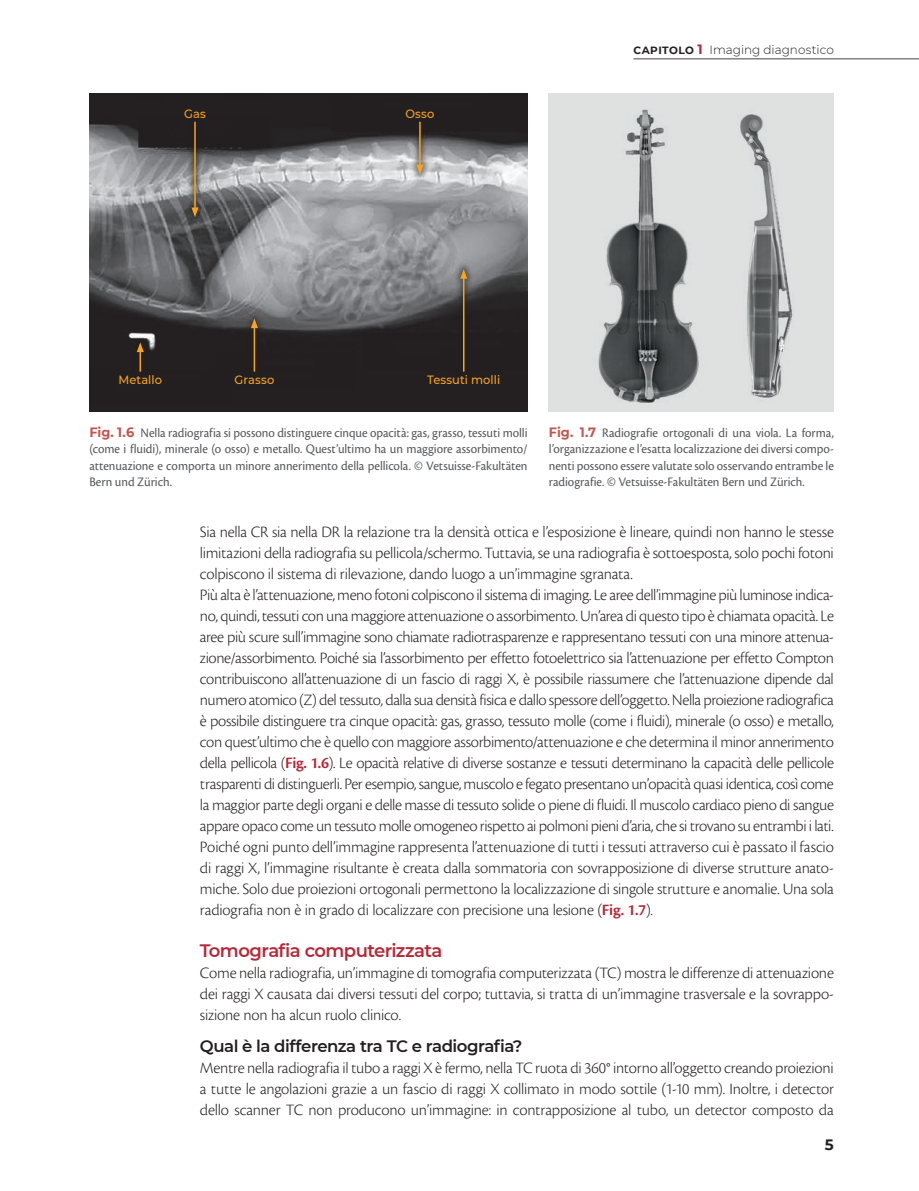
<style>
.page{position:relative;width:919px;height:1191px;background:#fff}
.page>*{position:absolute;margin:0;border:0;box-sizing:border-box;transform-origin:0 0}
.Title_2{font:600 18px "Montserrat";letter-spacing:-.035em;color:#b72837}
.Testo{font:300 16.5px/21px "Cronos Pro";letter-spacing:-.015em;color:#231f20;text-align:justify}
.Title_3{font:600 16.5px "Montserrat";letter-spacing:-.03em;color:#231f20}
.t1{font:700 15px "Montserrat";color:#231f20}
.Dida{font:13.5px/16.5px "Cronos Pro";letter-spacing:-.005em;color:#57585a;text-align:justify;scale:.95 1}
.figura_lettera{font:500 12px "Montserrat";letter-spacing:.01em;color:#f9a51b;scale:.95 1}
.t2{font:300 12px "Montserrat";color:#231f20}
.s1{font-weight:700;font-size:10.5px}
.s2{font-weight:700;font-size:13.5px;color:#b72837}
.s3{font-family:"Montserrat";font-weight:700;color:#c3564f}
.s4{font-weight:600;color:#b72837}
</style>
<div class="page">
<hr style="left:633px;top:58px;width:285px;height:1px;background:#57585a">
<img style="left:89px;top:93px;width:438px;height:318px">
<img style="left:549px;top:93px;width:284px;height:318px">
<div style="left:453px;top:262px;width:21px;height:117px;background:#231f20;opacity:.5"></div>
<hr style="left:463px;top:276px;width:1px;height:96px;background:#f9a51b">
<svg style="left:460px;top:269px;width:7px;height:10px"></svg>
<div style="left:244px;top:311px;width:21px;height:68px;background:#231f20;opacity:.5"></div>
<hr style="left:253px;top:326px;width:2px;height:46px;background:#f9a51b">
<svg style="left:251px;top:318px;width:7px;height:10px"></svg>
<div style="left:184px;top:114px;width:22px;height:110px;background:#231f20;opacity:.5"></div>
<hr style="left:194px;top:122px;width:2px;height:88px;background:#f9a51b">
<svg style="left:191px;top:207px;width:7px;height:10px"></svg>
<div style="left:409px;top:114px;width:22px;height:68px;background:#231f20;opacity:.5"></div>
<hr style="left:419px;top:122px;width:1px;height:45px;background:#f9a51b">
<svg style="left:416px;top:165px;width:7px;height:9px"></svg>
<div style="left:129px;top:335px;width:22px;height:44px;background:#231f20"></div>
<hr style="left:139px;top:350px;width:2px;height:22px;background:#f9a51b">
<svg style="left:137px;top:342px;width:7px;height:10px"></svg>
<p class="figura_lettera" style="left:184px;top:105px;width:24px">Gas</p>
<p class="figura_lettera" style="left:405px;top:105px;width:32px">Osso</p>
<p class="figura_lettera" style="left:118px;top:371px;width:47px">Metallo</p>
<p class="figura_lettera" style="left:234px;top:371px;width:43px">Grasso</p>
<p class="figura_lettera" style="left:427px;top:371px;width:78px">Tessuti molli</p>
<p class="t2" style="left:633px;top:42px;width:202px"><span class="s1">CAPITOLO</span> <span class="s2">1</span> Imaging diagnostico</p>
<p class="Dida" style="left:89px;top:424px;width:463px"><span class="s3">Fig. 1.6</span> Nella radiografia si possono distinguere cinque opacità: gas, grasso, tessuti molli (come i fluidi), minerale (o osso) e metallo. Quest’ultimo ha un maggiore assorbimento/ attenuazione e comporta un minore annerimento della pellicola. © Vetsuisse-Fakultäten Bern und Zürich.</p>
<p class="Dida" style="left:549px;top:424px;width:301px"><span class="s3">Fig. 1.7</span> Radiografie ortogonali di una viola. La forma, l’organizzazione e l’esatta localizzazione dei diversi compo&shy;nenti possono essere valutate solo osservando entrambe le radiografie. © Vetsuisse-Fakultäten Bern und Zürich.</p>
<p class="Testo" style="left:200px;top:521px;width:635px">Sia nella CR sia nella DR la relazione tra la densità ottica e l’esposizione è lineare, quindi non hanno le stesse limitazioni della radiografia su pellicola/schermo. Tuttavia, se una radiografia è sottoesposta, solo pochi fotoni colpiscono il sistema di rilevazione, dando luogo a un’immagine sgranata.</p>
<p class="Testo" style="left:200px;top:584px;width:635px">Più alta è l’attenuazione, meno fotoni colpiscono il sistema di imaging. Le aree dell’immagine più luminose indica&shy;no, quindi, tessuti con una maggiore attenuazione o assorbimento. Un’area di questo tipo è chiamata opacità. Le aree più scure sull’immagine sono chiamate radiotrasparenze e rappresentano tessuti con una minore attenua&shy;zione/assorbimento. Poiché sia l’assorbimento per effetto fotoelettrico sia l’attenuazione per effetto Compton contribuiscono all’attenuazione di un fascio di raggi X, è possibile riassumere che l’attenuazione dipende dal numero atomico (Z) del tessuto, dalla sua densità fisica e dallo spessore dell’oggetto. Nella proiezione radiografica è possibile distinguere tra cinque opacità: gas, grasso, tessuto molle (come i fluidi), minerale (o osso) e metallo, con quest’ultimo che è quello con maggiore assorbimento/attenuazione e che determina il minor annerimento della pellicola (<span class="s4">Fig. 1.6</span>). Le opacità relative di diverse sostanze e tessuti determinano la capacità delle pellicole trasparenti di distinguerli. Per esempio, sangue, muscolo e fegato presentano un’opacità quasi identica, così come la maggior parte degli organi e delle masse di tessuto solide o piene di fluidi. Il muscolo cardiaco pieno di sangue appare opaco come un tessuto molle omogeneo rispetto ai polmoni pieni d’aria, che si trovano su entrambi i lati.</p>
<p class="Testo" style="left:200px;top:836px;width:635px">Poiché ogni punto dell’immagine rappresenta l’attenuazione di tutti i tessuti attraverso cui è passato il fascio di raggi X, l’immagine risultante è creata dalla sommatoria con sovrapposizione di diverse strutture anato&shy;miche. Solo due proiezioni ortogonali permettono la localizzazione di singole strutture e anomalie. Una sola radiografia non è in grado di localizzare con precisione una lesione (<span class="s4">Fig. 1.7</span>).</p>
<p class="Title_2" style="left:200px;top:938px;width:244px">Tomografia computerizzata</p>
<p class="Testo" style="left:200px;top:962px;width:635px">Come nella radiografia, un’immagine di tomografia computerizzata (TC) mostra le differenze di attenuazione dei raggi X causata dai diversi tessuti del corpo; tuttavia, si tratta di un’immagine trasversale e la sovrappo&shy;sizione non ha alcun ruolo clinico.</p>
<p class="Title_3" style="left:200px;top:1034px;width:324px">Qual è la differenza tra TC e radiografia?</p>
<p class="Testo" style="left:200px;top:1057px;width:635px">Mentre nella radiografia il tubo a raggi X è fermo, nella TC ruota di 360° intorno all’oggetto creando proiezioni a tutte le angolazioni grazie a un fascio di raggi X collimato in modo sottile (1-10 mm). Inoltre, i detector dello scanner TC non producono un’immagine: in contrapposizione al tubo, un detector composto da</p>
<p class="t1" style="left:824px;top:1134px;width:10px">5</p>
</div>
